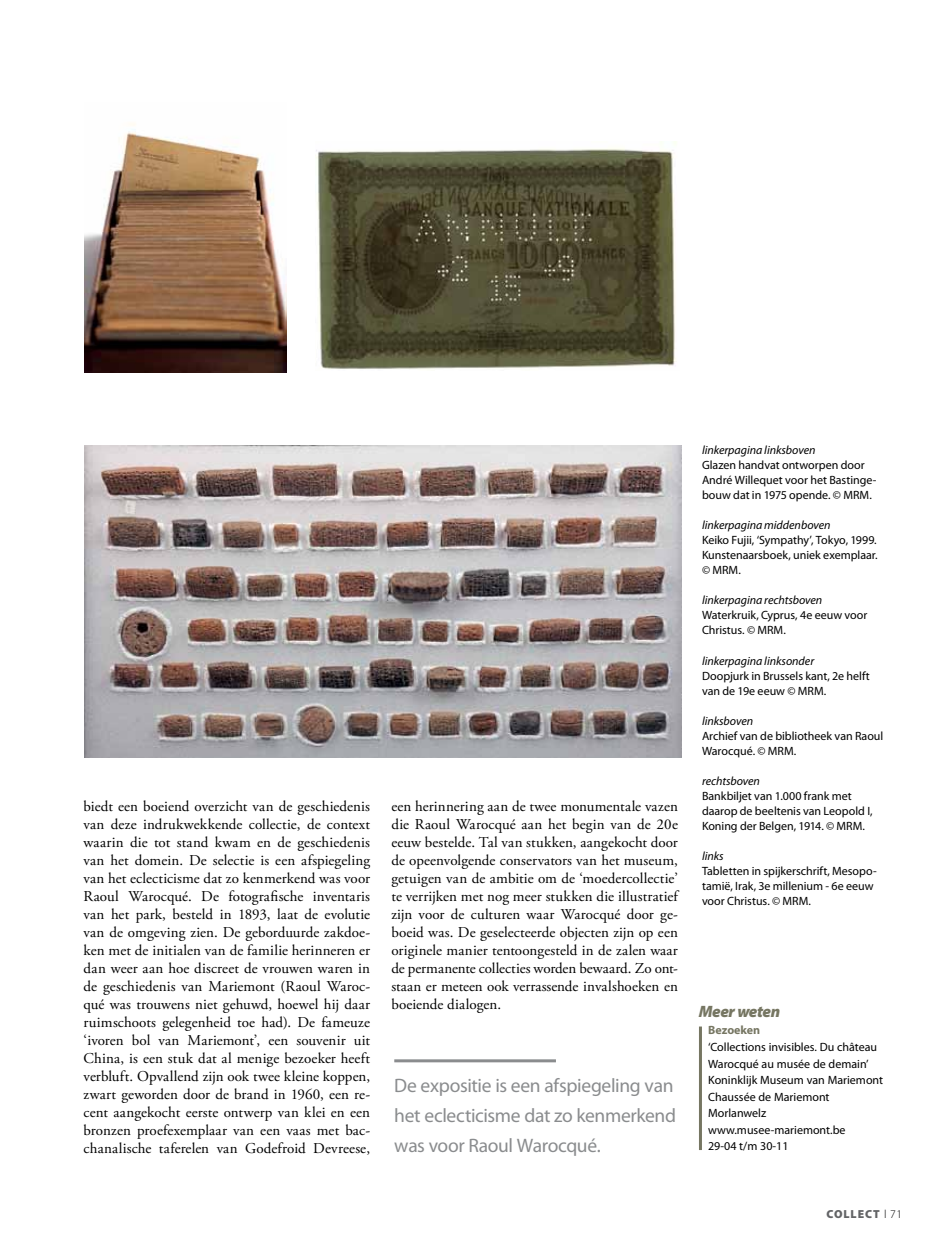
<style>
.page{position:relative;width:936px;height:1251px;background:#fff}
.page>*{position:absolute;margin:0;border:0;box-sizing:border-box;transform-origin:0 0}
.t1{font:19.5px/30px "Myriad Pro";letter-spacing:-.015em;color:#8a8c8e}
.t2{font:italic 900 16.5px "Myriad Pro";letter-spacing:-.03em;color:#767662}
.t3{font:15px/18px "Adobe Garamond Pro";letter-spacing:.005em;color:#000;text-align:justify}
.t4{font:12px/15px "Myriad Pro";color:#000}
.t5{font:italic 12px "Myriad Pro";letter-spacing:-.005em;color:#000}
.t6{font:700 12px "Myriad Pro";color:#767662}
.t7{font:900 11.7px "Myriad Pro";letter-spacing:.08em;color:#636466}
.s1{font-weight:300;color:#000}
</style>
<div class="page">
<hr style="left:699px;top:1026px;width:3px;height:123px;background:#767662">
<hr style="left:394px;top:1059px;width:162px;height:3px;background:#8a8c8e">
<img style="left:85px;top:123px;width:202px;height:249px">
<img style="left:316px;top:142px;width:361px;height:227px">
<img style="left:85px;top:445px;width:596px;height:312px">
<p class="t3" style="left:84px;top:797px;width:288px">biedt een boeiend overzicht van de geschiedenis van deze indrukwekkende collectie, de context waarin die tot stand kwam en de geschiedenis van het domein. De selectie is een afspiegeling van het eclecticisme dat zo kenmerkend was voor Raoul Warocqué. De fotografische inventaris van het park, besteld in 1893, laat de evolutie van de omgeving zien. De geborduurde zakdoe&shy;ken met de initialen van de familie herinneren er dan weer aan hoe discreet de vrouwen waren in de geschiedenis van Mariemont (Raoul Waroc&shy;qué was trouwens niet gehuwd, hoewel hij daar ruimschoots gelegenheid toe had). De fameuze ‘ivoren bol van Mariemont’, een souvenir uit China, is een stuk dat al menige bezoeker heeft verbluft. Opvallend zijn ook twee kleine koppen, zwart geworden door de brand in 1960, een re&shy;cent aangekocht eerste ontwerp van klei en een bronzen proefexemplaar van een vaas met bac&shy;chanalische taferelen van Godefroid Devreese,</p>
<p class="t3" style="left:391px;top:797px;width:288px">een herinnering aan de twee monumentale vazen die Raoul Warocqué aan het begin van de 20e eeuw bestelde. Tal van stukken, aangekocht door de opeenvolgende conservators van het museum, getuigen van de ambitie om de ‘moedercollectie’ te verrijken met nog meer stukken die illustratief zijn voor de culturen waar Warocqué door ge&shy;boeid was. De geselecteerde objecten zijn op een originele manier tentoongesteld in de zalen waar de permanente collecties worden bewaard. Zo ont&shy;staan er meteen ook verrassende invalshoeken en boeiende dialogen.</p>
<h1 class="t1" style="left:394px;top:1070px;width:283px">De expositie is een afspiegeling van het eclecticisme dat zo kenmerkend was voor Raoul Warocqué.</h1>
<p class="t5" style="left:702px;top:444px;width:115px">linkerpagina linksboven</p>
<p class="t4" style="left:702px;top:458px;width:176px">Glazen handvat ontworpen door<br>André Willequet voor het Bastinge&shy;bouw dat in 1975 opende. © MRM.</p>
<p class="t5" style="left:702px;top:519px;width:130px">linkerpagina middenboven</p>
<p class="t4" style="left:702px;top:533px;width:177px;text-align:justify">Keiko Fujii, ‘Sympathy’, Tokyo, 1999.<br>Kunstenaarsboek, uniek exemplaar. © MRM.</p>
<p class="t5" style="left:702px;top:594px;width:122px">linkerpagina rechtsboven</p>
<p class="t4" style="left:702px;top:608px;width:167px">Waterkruik, Cyprus, 4e eeuw voor<br>Christus. © MRM.</p>
<p class="t5" style="left:702px;top:654px;width:114px">linkerpagina linksonder</p>
<p class="t4" style="left:702px;top:668px;width:169px">Doopjurk in Brussels kant, 2e helft van de 19e eeuw © MRM.</p>
<p class="t5" style="left:702px;top:714px;width:53px">linksboven</p>
<p class="t4" style="left:702px;top:728px;width:183px">Archief van de bibliotheek van Raoul<br>Warocqué. © MRM.</p>
<p class="t5" style="left:702px;top:774px;width:59px">rechtsboven</p>
<p class="t4" style="left:702px;top:788px;width:172px">Bankbiljet van 1.000 frank met daarop de beeltenis van Leopold I,<br>Koning der Belgen, 1914. © MRM.</p>
<p class="t5" style="left:702px;top:849px;width:23px">links</p>
<p class="t4" style="left:702px;top:863px;width:176px">Tabletten in spijkerschrift, Mesopo&shy;tamië, Irak, 3e millenium - 6e eeuw voor Christus. © MRM.</p>
<p class="t2" style="left:698px;top:1002px;width:83px">Meer weten</p>
<p class="t6" style="left:708px;top:1023px;width:54px">Bezoeken</p>
<p class="t4" style="left:708px;top:1038px;width:176px;line-height:16.5px">‘Collections invisibles. Du château<br>Warocqué au musée de demain’<br>Koninklijk Museum van Mariemont<br>Chaussée de Mariemont<br>Morlanwelz www.musee-mariemont.be<br>29-04 t/m 30-11</p>
<p class="t7" style="left:826px;top:1207px;width:77px">COLLECT <span class="s1">l 71</span></p>
</div>
